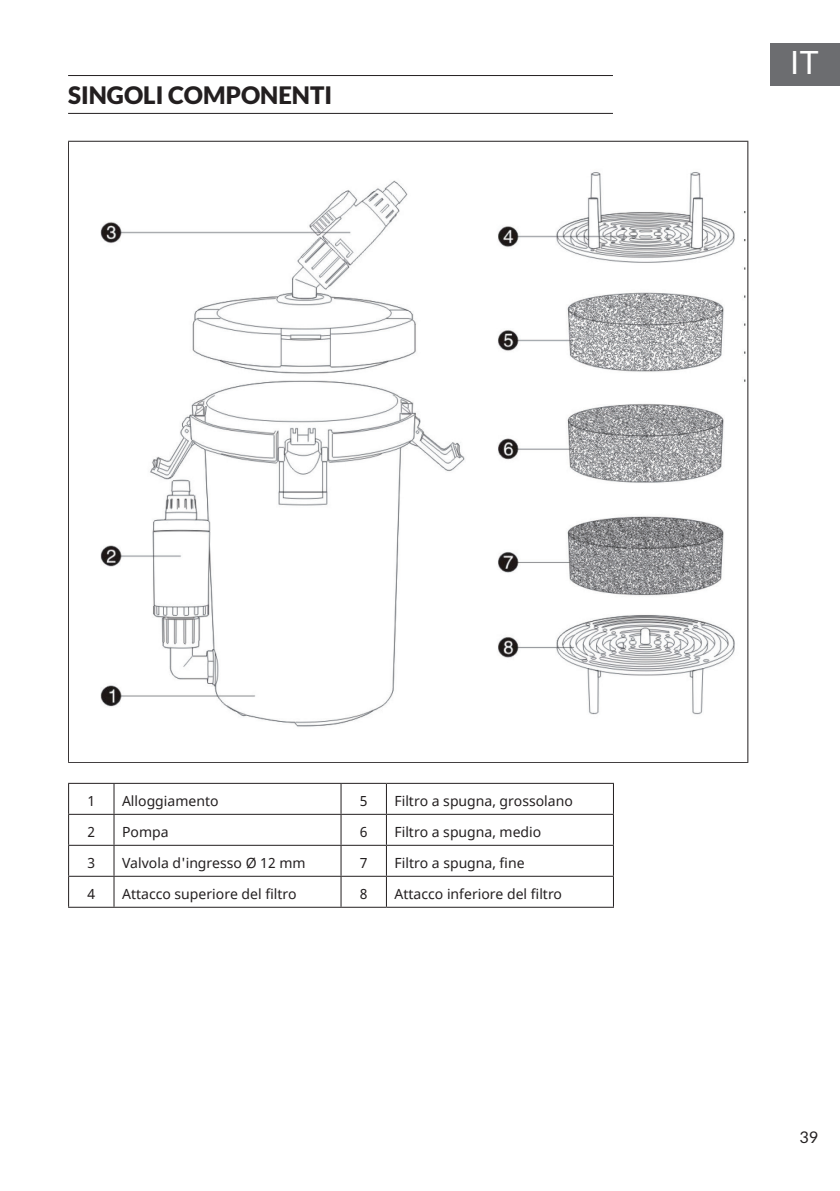
<style>
.page{position:relative;width:840px;height:1191px;background:#fff}
.page>*{position:absolute;margin:0;border:0;box-sizing:border-box;transform-origin:0 0}
.t1{font:32px "Lato";color:#fff}
.t2{font:900 24px "Lato";color:#231f20}
.t3{font:16px "Lato";color:#231f20}
.t4{font:14px "Noto Sans";color:#231f20}
</style>
<div class="page">
<div style="left:770px;top:43px;width:69px;height:42px;background:#6c6d70"></div>
<hr style="left:68px;top:75px;width:544px;height:1px;background:#231f20">
<hr style="left:68px;top:113px;width:544px;height:1px;background:#231f20">
<hr style="left:68px;top:141px;width:680px;height:1px;background:#231f20">
<hr style="left:68px;top:142px;width:1px;height:620px;background:#231f20">
<hr style="left:747px;top:142px;width:1px;height:620px;background:#231f20">
<hr style="left:68px;top:762px;width:680px;height:1px;background:#231f20">
<img style="left:100px;top:172px;width:646px;height:555px">
<hr style="left:68px;top:783px;width:46px;height:1px;background:#231f20">
<hr style="left:68px;top:784px;width:1px;height:30px;background:#231f20">
<hr style="left:114px;top:783px;width:227px;height:1px;background:#231f20">
<hr style="left:113px;top:784px;width:1px;height:30px;background:#231f20">
<hr style="left:341px;top:783px;width:45px;height:1px;background:#231f20">
<hr style="left:340px;top:784px;width:1px;height:30px;background:#231f20">
<hr style="left:386px;top:783px;width:227px;height:1px;background:#231f20">
<hr style="left:386px;top:784px;width:1px;height:30px;background:#231f20">
<hr style="left:612px;top:784px;width:1px;height:30px;background:#231f20">
<hr style="left:68px;top:814px;width:46px;height:1px;background:#231f20">
<svg style="left:68px;top:815px;width:1px;height:29px"></svg>
<hr style="left:114px;top:814px;width:227px;height:1px;background:#231f20">
<svg style="left:113px;top:815px;width:1px;height:29px"></svg>
<hr style="left:341px;top:814px;width:45px;height:1px;background:#231f20">
<svg style="left:340px;top:815px;width:1px;height:29px"></svg>
<hr style="left:386px;top:814px;width:227px;height:1px;background:#231f20">
<svg style="left:386px;top:815px;width:1px;height:29px"></svg>
<hr style="left:68px;top:844px;width:46px;height:1px;background:#231f20">
<hr style="left:68px;top:845px;width:1px;height:30px;background:#231f20">
<hr style="left:114px;top:844px;width:227px;height:1px;background:#231f20">
<hr style="left:113px;top:845px;width:1px;height:30px;background:#231f20">
<hr style="left:341px;top:844px;width:45px;height:1px;background:#231f20">
<hr style="left:340px;top:845px;width:1px;height:30px;background:#231f20">
<hr style="left:386px;top:844px;width:227px;height:1px;background:#231f20">
<hr style="left:386px;top:845px;width:1px;height:30px;background:#231f20">
<hr style="left:612px;top:845px;width:1px;height:30px;background:#231f20">
<hr style="left:68px;top:875px;width:46px;height:1px;background:#231f20">
<hr style="left:68px;top:876px;width:1px;height:30px;background:#231f20">
<hr style="left:114px;top:875px;width:227px;height:1px;background:#231f20">
<hr style="left:113px;top:876px;width:1px;height:30px;background:#231f20">
<hr style="left:341px;top:875px;width:45px;height:1px;background:#231f20">
<hr style="left:340px;top:876px;width:1px;height:30px;background:#231f20">
<hr style="left:386px;top:875px;width:227px;height:1px;background:#231f20">
<hr style="left:386px;top:876px;width:1px;height:30px;background:#231f20">
<hr style="left:612px;top:876px;width:1px;height:30px;background:#231f20">
<hr style="left:68px;top:906px;width:46px;height:1px;background:#231f20">
<hr style="left:114px;top:906px;width:227px;height:1px;background:#231f20">
<hr style="left:341px;top:906px;width:45px;height:1px;background:#231f20">
<hr style="left:386px;top:906px;width:227px;height:1px;background:#231f20">
<h2 class="t2" style="left:68px;top:82px;width:265px">SINGOLI COMPONENTI</h2>
<h1 class="t1" style="left:789px;top:45px;width:30px">IT</h1>
<p class="t4" style="left:87px;top:791px;width:9px">1</p>
<p class="t4" style="left:122px;top:791px;width:98px">Alloggiamento</p>
<p class="t4" style="left:359px;top:791px;width:9px">5</p>
<p class="t4" style="left:394px;top:791px;width:180px">Filtro a spugna, grossolano</p>
<p class="t4" style="left:87px;top:822px;width:9px">2</p>
<p class="t4" style="left:122px;top:822px;width:48px">Pompa</p>
<p class="t4" style="left:359px;top:822px;width:9px">6</p>
<p class="t4" style="left:394px;top:822px;width:148px">Filtro a spugna, medio</p>
<p class="t4" style="left:87px;top:853px;width:9px">3</p>
<p class="t4" style="left:122px;top:853px;width:185px">Valvola d'ingresso Ø 12 mm</p>
<p class="t4" style="left:360px;top:853px;width:9px">7</p>
<p class="t4" style="left:394px;top:853px;width:131px">Filtro a spugna, fine</p>
<p class="t4" style="left:87px;top:884px;width:9px">4</p>
<p class="t4" style="left:122px;top:884px;width:176px">Attacco superiore del filtro</p>
<p class="t4" style="left:360px;top:884px;width:9px">8</p>
<p class="t4" style="left:394px;top:884px;width:169px">Attacco inferiore del filtro</p>
<p class="t3" style="left:799px;top:1128px;width:20px">39</p>
</div>
